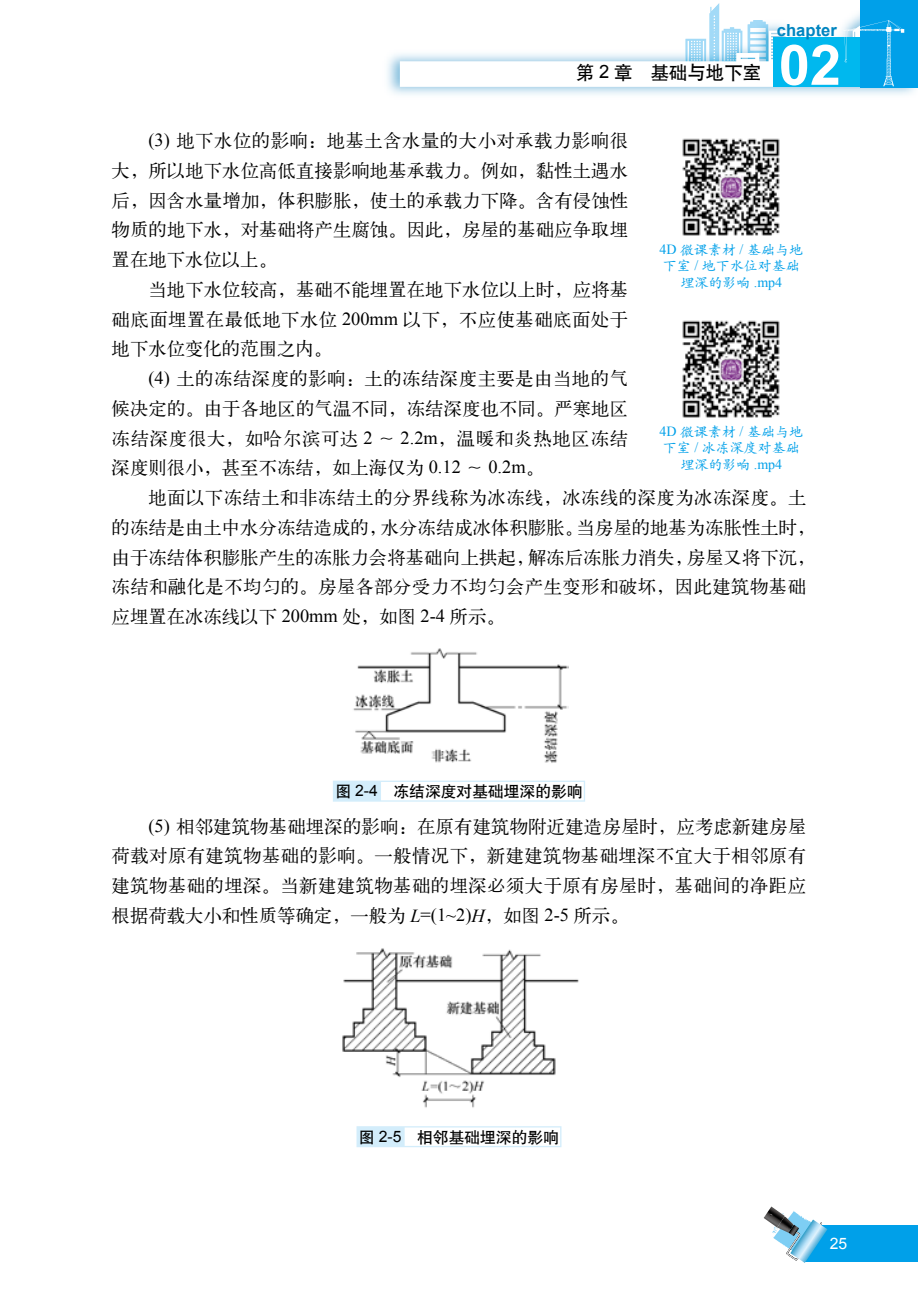
<style>
.page{position:relative;width:918px;height:1290px;background:#fff}
.page>*{position:absolute;margin:0;border:0;box-sizing:border-box;transform-origin:0 0}
.t1{font:700 56px "Arial";color:#fff}
.t2{font:18.38px/29.8px "H Ya 1 gj";letter-spacing:.005em;color:#000;text-align:justify}
.t3{font:18.38px "H Yb 1 gj";color:#000}
.t4{font:700 16.62px "Arial";color:#0085c0}
.t5{font:15.75px "H Yb 1 gj";color:#000}
.t6{font:15.75px "Arial";color:#fff}
.t7{font:14px/16.8px "H Yc 1 gj";color:#00a0e9;text-align:center}
.s1{font-family:"Arial"}
.s2{font-family:"Times New Roman"}
.s3{font-family:"Times New Roman";font-style:italic}
</style>
<div class="page">
<img style="left:387px;top:54px;width:531px;height:41px">
<div style="left:860px;top:0;width:58px;height:87px;background:#00a0e9"></div>
<svg style="left:400px;top:3px;width:505px;height:84px"></svg>
<div style="left:804px;top:1225px;width:114px;height:37px;background:#00a0e9"></div>
<svg style="left:763px;top:1206px;width:65px;height:57px"></svg>
<svg style="left:333px;top:781px;width:252px;height:21px;background:#d7eefb"></svg>
<div style="left:381px;top:782px;width:203px;height:18px;background:#fff"></div>
<div style="left:356px;top:1126px;width:205px;height:21px;background:#d3edfb"></div>
<div style="left:405px;top:1127px;width:155px;height:19px;background:#fff"></div>
<img style="left:353px;top:648px;width:215px;height:115px">
<img style="left:342px;top:948px;width:237px;height:160px">
<img style="left:682px;top:320px;width:98px;height:98px">
<img style="left:682px;top:138px;width:98px;height:98px">
<p class="t3" style="left:576px;top:63px;width:186px">第 <span class="s1">2</span> 章　基础与地下室</p>
<p class="t4" style="left:777px;top:20px;width:62px">chapter</p>
<h1 class="t1" style="left:779px;top:28px;width:64px">02</h1>
<p class="t2" style="left:112px;top:126px;width:518px;text-indent:37px"><span class="s2">(3)</span> 地下水位的影响：地基土含水量的大小对承载力影响很大，所以地下水位高低直接影响地基承载力。例如，黏性土遇水后，因含水量增加，体积膨胀，使土的承载力下降。含有侵蚀性物质的地下水，对基础将产生腐蚀。因此，房屋的基础应争取埋置在地下水位以上。</p>
<p class="t2" style="left:112px;top:274px;width:518px;text-indent:37px">当地下水位较高，基础不能埋置在地下水位以上时，应将基础底面埋置在最低地下水位 <span class="s2">200mm</span> 以下，不应使基础底面处于地下水位变化的范围之内。</p>
<p class="t2" style="left:112px;top:364px;width:518px;text-indent:37px"><span class="s2">(4)</span> 土的冻结深度的影响：土的冻结深度主要是由当地的气候决定的。由于各地区的气温不同，冻结深度也不同。严寒地区冻结深度很大，如哈尔滨可达 <span class="s2">2</span> ～ <span class="s2">2.2m</span>，温暖和炎热地区冻结深度则很小，甚至不冻结，如上海仅为 <span class="s2">0.12</span> ～ <span class="s2">0.2m</span>。</p>
<p class="t2" style="left:112px;top:483px;width:705px;text-align:left;text-indent:37px">地面以下冻结土和非冻结土的分界线称为冰冻线，冰冻线的深度为冰冻深度。土的冻结是由土中水分冻结造成的，水分冻结成冰体积膨胀。当房屋的地基为冻胀性土时，由于冻结体积膨胀产生的冻胀力会将基础向上拱起，解冻后冻胀力消失，房屋又将下沉，冻结和融化是不均匀的。房屋各部分受力不均匀会产生变形和破坏，因此建筑物基础应埋置在冰冻线以下 <span class="s2">200mm</span> 处，如图 <span class="s2">2-4</span> 所示。</p>
<p class="t7" style="left:659px;top:241px;width:145px"><span class="s2">4D</span> 微课素材 <span class="s2">/</span> 基础与地下室 <span class="s2">/</span> 地下水位对基础埋深的影响 <span class="s2">.mp4</span></p>
<p class="t7" style="left:659px;top:423px;width:145px"><span class="s2">4D</span> 微课素材 <span class="s2">/</span> 基础与地下室 <span class="s2">/</span> 冰冻深度对基础埋深的影响 <span class="s2">.mp4</span></p>
<p class="t5" style="left:335px;top:783px;width:249px">图 <span class="s1">2-4</span>　冻结深度对基础埋深的影响</p>
<p class="t2" style="left:112px;top:811px;width:696px;text-indent:37px"><span class="s2">(5)</span> 相邻建筑物基础埋深的影响：在原有建筑物附近建造房屋时，应考虑新建房屋荷载对原有建筑物基础的影响。一般情况下，新建建筑物基础埋深不宜大于相邻原有建筑物基础的埋深。当新建建筑物基础的埋深必须大于原有房屋时，基础间的净距应根据荷载大小和性质等确定，一般为 <span class="s3">L</span><span class="s2">=(1~2)</span><span class="s3">H</span>，如图 <span class="s2">2-5</span> 所示。</p>
<p class="t5" style="left:359px;top:1129px;width:201px">图 <span class="s1">2-5</span>　相邻基础埋深的影响</p>
<p class="t6" style="left:830px;top:1233px;width:19px">25</p>
</div>
